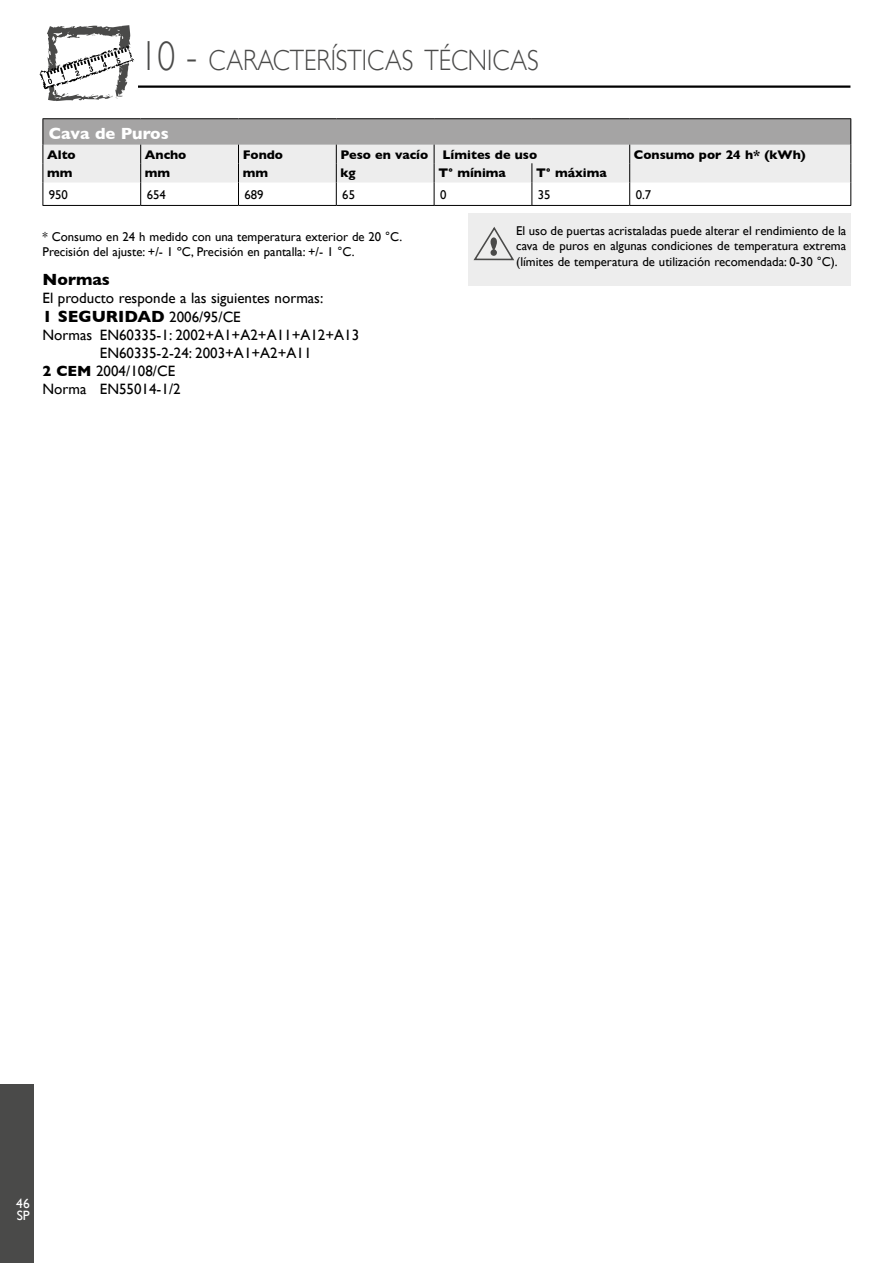
<style>
.page{position:relative;width:893px;height:1263px;background:#fff}
.page>*{position:absolute;margin:0;border:0;box-sizing:border-box;transform-origin:0 0}
.Tete_de_chapitre_FR{font:300 29.4px "Gill Sans";color:#4a4a49;scale:.85 1}
.Texte_courant{font:700 16.5px "Gill Sans";color:#000}
.Texte_courant_C11_bo{font:700 16.5px "Gill Sans";color:#fff}
.Texte_courant_C11_bo-2{font:700 16.5px "Gill Sans";color:#000}
.Texte_courant-2{font:15px "Gill Sans";color:#000}
.t1{font:13.5px/12px "Gill Sans";color:#fff}
.Texte_courant_copie{font:12.75px/15.3px "Gill Sans";color:#000;text-align:justify}
.Texte_courant-3{font:12.75px "Gill Sans";color:#000}
.Texte_courant_bold{font:700 12.75px "Gill Sans";color:#000}
.s1{font-size:42px}
.s2{font-weight:400;font-size:15px}
.s3{font-weight:700}
</style>
<div class="page">
<div style="left:0;top:1084px;width:34px;height:179px;background:#4a4a49"></div>
<hr style="left:43px;top:118px;width:98px;height:1px;background:#000">
<hr style="left:141px;top:118px;width:97px;height:1px;background:#000">
<hr style="left:238px;top:118px;width:98px;height:1px;background:#000">
<hr style="left:336px;top:118px;width:98px;height:1px;background:#000">
<hr style="left:434px;top:118px;width:98px;height:1px;background:#000">
<hr style="left:532px;top:118px;width:98px;height:1px;background:#000">
<hr style="left:630px;top:118px;width:221px;height:1px;background:#000">
<svg style="left:43px;top:119px;width:808px;height:86px"></svg>
<hr style="left:43px;top:205px;width:98px;height:1px;background:#000">
<hr style="left:141px;top:205px;width:97px;height:1px;background:#000">
<hr style="left:238px;top:205px;width:98px;height:1px;background:#000">
<hr style="left:336px;top:205px;width:98px;height:1px;background:#000">
<hr style="left:434px;top:205px;width:98px;height:1px;background:#000">
<hr style="left:532px;top:205px;width:98px;height:1px;background:#000">
<hr style="left:630px;top:205px;width:221px;height:1px;background:#000">
<div style="left:468px;top:214px;width:382px;height:72px;background:#ededed"></div>
<svg style="left:473px;top:227px;width:41px;height:33px"></svg>
<hr style="left:43px;top:85px;width:807px;height:3px;background:#000">
<div style="left:26px;top:11px;width:112px;height:93px;background:#fff"></div>
<svg style="left:40px;top:25px;width:95px;height:76px"></svg>
<p class="Tete_de_chapitre_FR" style="left:140px;top:48px;width:471px"><span class="s1">10 -</span> CARACTERÍSTICAS TÉCNICAS</p>
<p class="Texte_courant_C11_bo" style="left:49px;top:120px;width:121px">Cava de Puros</p>
<p class="Texte_courant_bold" style="left:47px;top:144px;width:30px">Alto</p>
<p class="Texte_courant_bold" style="left:145px;top:144px;width:43px">Ancho</p>
<p class="Texte_courant_bold" style="left:243px;top:144px;width:42px">Fondo</p>
<p class="Texte_courant_bold" style="left:341px;top:144px;width:89px">Peso en vacío</p>
<p class="Texte_courant_bold" style="left:442px;top:144px;width:96px">Límites de uso</p>
<p class="Texte_courant_bold" style="left:634px;top:144px;width:173px">Consumo por 24 h* (kWh)</p>
<p class="Texte_courant_bold" style="left:47px;top:163px;width:27px">mm</p>
<p class="Texte_courant_bold" style="left:145px;top:163px;width:27px">mm</p>
<p class="Texte_courant_bold" style="left:243px;top:163px;width:27px">mm</p>
<p class="Texte_courant_bold" style="left:341px;top:163px;width:17px">kg</p>
<p class="Texte_courant_bold" style="left:438px;top:163px;width:69px">T° mínima</p>
<p class="Texte_courant_bold" style="left:536px;top:163px;width:72px">T° máxima</p>
<p class="Texte_courant-3" style="left:49px;top:187px;width:21px">950</p>
<p class="Texte_courant-3" style="left:147px;top:187px;width:21px">654</p>
<p class="Texte_courant-3" style="left:244px;top:187px;width:21px">689</p>
<p class="Texte_courant-3" style="left:342px;top:187px;width:14px">65</p>
<p class="Texte_courant-3" style="left:440px;top:187px;width:8px">0</p>
<p class="Texte_courant-3" style="left:538px;top:187px;width:14px">35</p>
<p class="Texte_courant-3" style="left:636px;top:187px;width:17px">0.7</p>
<p class="Texte_courant-3" style="left:43px;top:229px;width:361px">* Consumo en 24 h medido con una temperatura exterior de 20 °C.</p>
<p class="Texte_courant-3" style="left:43px;top:244px;width:314px">Precisión del ajuste: +/- 1 ºC, Precisión en pantalla: +/- 1 °C.</p>
<p class="Texte_courant_copie" style="left:516px;top:223px;width:331px">El uso de puertas acristaladas puede alterar el rendimiento de la cava de puros en algunas condiciones de temperatura extrema (límites de temperatura de utilización recomendada: 0-30 °C).</p>
<p class="Texte_courant_C11_bo-2" style="left:43px;top:266px;width:69px">Normas</p>
<p class="Texte_courant-2" style="left:43px;top:289px;width:282px">El producto responde a las siguientes normas:</p>
<p class="Texte_courant" style="left:43px;top:304px;width:200px">1 SEGURIDAD <span class="s2">2006/95/CE</span></p>
<p class="Texte_courant-2" style="left:43px;top:326px;width:318px">Normas EN60335-1: 2002+A1+A2+A11+A12+A13</p>
<p class="Texte_courant-2" style="left:100px;top:344px;width:213px">EN60335-2-24: 2003+A1+A2+A11</p>
<p class="Texte_courant-2" style="left:43px;top:362px;width:134px"><span class="s3">2 CEM</span> 2004/108/CE</p>
<p class="Texte_courant-2" style="left:43px;top:380px;width:140px">Norma EN55014-1/2</p>
<p class="t1" style="left:16px;top:1198px;width:15px">46<br>SP</p>
</div>
